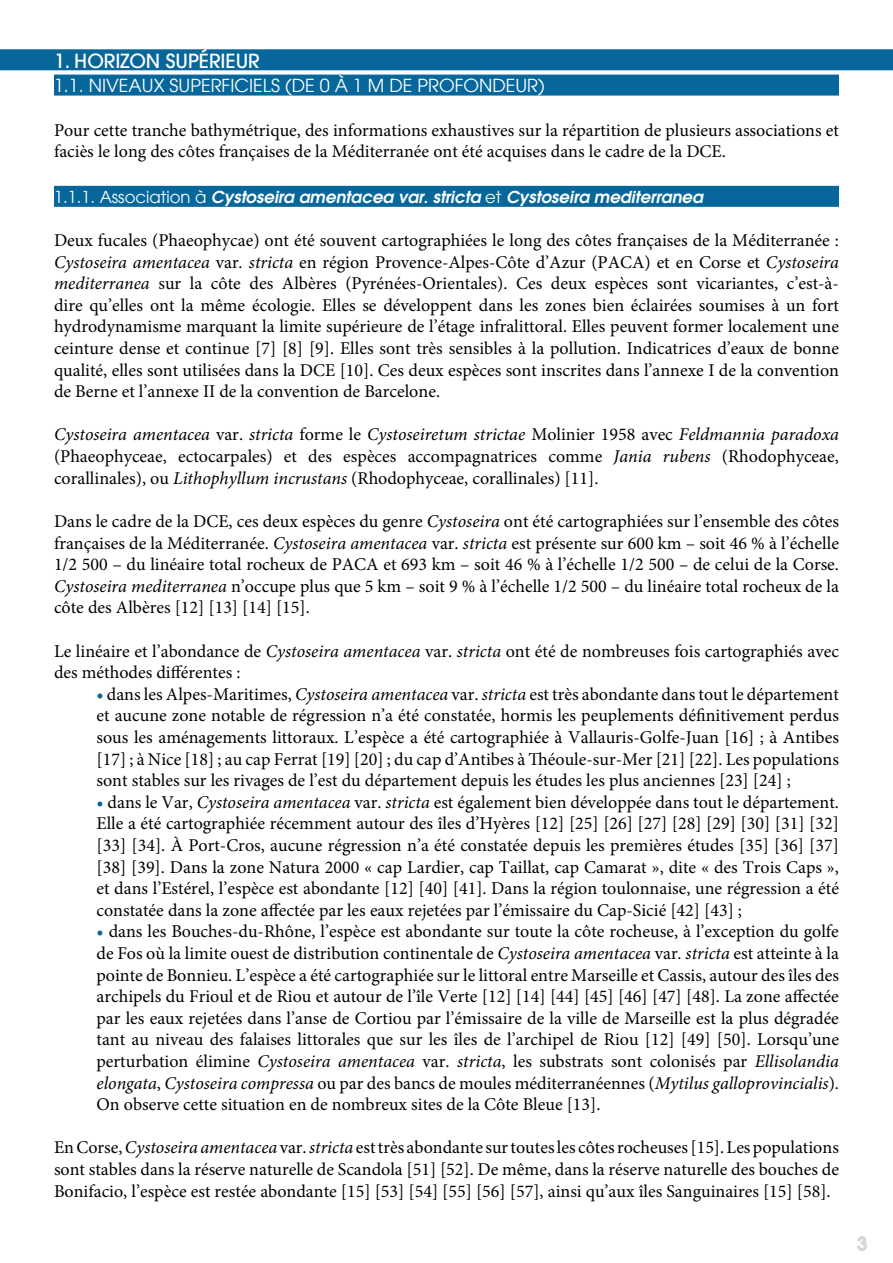
<style>
.page{position:relative;width:893px;height:1263px;background:#fff}
.page>*{position:absolute;margin:0;border:0;box-sizing:border-box;transform-origin:0 0}
.t1{font:500 19.5px "Avant Garde LT";color:#fff}
.t2{font:18px/21.6px "Minion Pro";color:#000;text-align:justify}
.t3{font:18px "Avant Garde LT";color:#fff}
.t4{font:500 18px "Avant Garde LT";color:#dadada}
.t5{font:italic 600 16.5px "Avant Garde LT";color:#fff}
.s1{font-weight:400;font-style:normal}
.s2{font-style:italic}
.s3{font-weight:700;color:#07679a}
</style>
<div class="page">
<svg style="left:857px;top:1236px;width:10px;height:15px"></svg>
<div style="left:0;top:49px;width:893px;height:21px;background:#07679a"></div>
<div style="left:54px;top:75px;width:785px;height:21px;background:#07679a"></div>
<div style="left:54px;top:186px;width:785px;height:21px;background:#07679a"></div>
<p class="t1" style="left:54px;top:49px;width:207px">1. HORIZON SUPÉRIEUR</p>
<p class="t3" style="left:54px;top:75px;width:492px">1.1. NIVEAUX SUPERFICIELS (DE 0 À 1 M DE PROFONDEUR)</p>
<p class="t2" style="left:54px;top:119px;width:786px">Pour cette tranche bathymétrique, des informations exhaustives sur la répartition de plusieurs associations et faciès le long des côtes françaises de la Méditerranée ont été acquises dans le cadre de la DCE.</p>
<p class="t5" style="left:54px;top:186px;width:651px"><span class="s1">1.1.1. Association à</span> Cystoseira amentacea var. stricta <span class="s1">et</span> Cystoseira mediterranea</p>
<p class="t2" style="left:54px;top:230px;width:787px">Deux fucales (Phaeophycae) ont été souvent cartographiées le long des côtes françaises de la Méditerranée :<br><span class="s2">Cystoseira amentacea</span> var<span class="s2">. stricta</span> en région Provence-Alpes-Côte d’Azur (PACA) et en Corse et <span class="s2">Cystoseira mediterranea</span> sur la côte des Albères (Pyrénées-Orientales). Ces deux espèces sont vicariantes, c’est-à&shy;dire qu’elles ont la même écologie. Elles se développent dans les zones bien éclairées soumises à un fort hydrodynamisme marquant la limite supérieure de l’étage infralittoral. Elles peuvent former localement une ceinture dense et continue [7] [8] [9]. Elles sont très sensibles à la pollution. Indicatrices d’eaux de bonne qualité, elles sont utilisées dans la DCE [10]. Ces deux espèces sont inscrites dans l’annexe I de la convention de Berne et l’annexe II de la convention de Barcelone.</p>
<p class="t2" style="left:54px;top:424px;width:786px"><span class="s2">Cystoseira amentacea</span> var. <span class="s2">stricta</span> forme le <span class="s2">Cystoseiretum strictae</span> Molinier 1958 avec <span class="s2">Feldmannia paradoxa </span>(Phaeophyceae, ectocarpales) et des espèces accompagnatrices comme <span class="s2">Jania rubens</span> (Rhodophyceae, corallinales), ou <span class="s2">Lithophyllum incrustans</span> (Rhodophyceae, corallinales) [11].</p>
<p class="t2" style="left:54px;top:510px;width:786px">Dans le cadre de la DCE, ces deux espèces du genre <span class="s2">Cystoseira</span> ont été cartographiées sur l’ensemble des côtes françaises de la Méditerranée. <span class="s2">Cystoseira amentacea</span> var. <span class="s2">stricta</span> est présente sur 600 km – soit 46 % à l’échelle 1/2 500 – du linéaire total rocheux de PACA et 693 km – soit 46 % à l’échelle 1/2 500 – de celui de la Corse.<br><span class="s2">Cystoseira mediterranea</span> n’occupe plus que 5 km – soit 9 % à l’échelle 1/2 500 – du linéaire total rocheux de la côte des Albères [12] [13] [14] [15].</p>
<p class="t2" style="left:54px;top:640px;width:786px">Le linéaire et l’abondance de <span class="s2">Cystoseira amentacea</span> var. <span class="s2">stricta</span> ont été de nombreuses fois cartographiés avec des méthodes différentes :</p>
<p class="t2" style="left:97px;top:683px;width:744px"><span class="s3">•</span> dans les Alpes-Maritimes, <span class="s2">Cystoseira amentacea</span> var. <span class="s2">stricta</span> est très abondante dans tout le département et aucune zone notable de régression n’a été constatée, hormis les peuplements définitivement perdus sous les aménagements littoraux. L’espèce a été cartographiée à Vallauris-Golfe-Juan [16] ; à Antibes [17] ; à Nice [18] ; au cap Ferrat [19] [20] ; du cap d’Antibes à Théoule-sur-Mer [21] [22]. Les populations sont stables sur les rivages de l’est du département depuis les études les plus anciennes [23] [24] ;</p>
<p class="t2" style="left:97px;top:791px;width:744px"><span class="s3">•</span> dans le Var, <span class="s2">Cystoseira amentacea</span> var. <span class="s2">stricta</span> est également bien développée dans tout le département.<br>Elle a été cartographiée récemment autour des îles d’Hyères [12] [25] [26] [27] [28] [29] [30] [31] [32] [33] [34]. À Port-Cros, aucune régression n’a été constatée depuis les premières études [35] [36] [37] [38] [39]. Dans la zone Natura 2000 « cap Lardier, cap Taillat, cap Camarat », dite « des Trois Caps », et dans l’Estérel, l’espèce est abondante [12] [40] [41]. Dans la région toulonnaise, une régression a été constatée dans la zone affectée par les eaux rejetées par l’émissaire du Cap-Sicié [42] [43] ;</p>
<p class="t2" style="left:97px;top:921px;width:744px"><span class="s3">•</span> dans les Bouches-du-Rhône, l’espèce est abondante sur toute la côte rocheuse, à l’exception du golfe de Fos où la limite ouest de distribution continentale de <span class="s2">Cystoseira amentacea</span> var<span class="s2">. stricta</span> est atteinte à la pointe de Bonnieu. L’espèce a été cartographiée sur le littoral entre Marseille et Cassis, autour des îles des archipels du Frioul et de Riou et autour de l’île Verte [12] [14] [44] [45] [46] [47] [48]. La zone affectée par les eaux rejetées dans l’anse de Cortiou par l’émissaire de la ville de Marseille est la plus dégradée tant au niveau des falaises littorales que sur les îles de l’archipel de Riou [12] [49] [50]. Lorsqu’une perturbation élimine <span class="s2">Cystoseira amentacea</span> var. <span class="s2">stricta</span>, les substrats sont colonisés par <span class="s2">Ellisolandia elongata</span>, <span class="s2">Cystoseira compressa</span> ou par des bancs de moules méditerranéennes (<span class="s2">Mytilus galloprovincialis</span>).<br>On observe cette situation en de nombreux sites de la Côte Bleue [13].</p>
<p class="t2" style="left:54px;top:1137px;width:786px">En Corse, <span class="s2">Cystoseira amentacea</span> var. <span class="s2">stricta</span> est très abondante sur toutes les côtes rocheuses [15]. Les populations sont stables dans la réserve naturelle de Scandola [51] [52]. De même, dans la réserve naturelle des bouches de Bonifacio, l’espèce est restée abondante [15] [53] [54] [55] [56] [57], ainsi qu’aux îles Sanguinaires [15] [58].</p>
<p class="t4" style="left:857px;top:1232px;width:11px">3</p>
</div>
